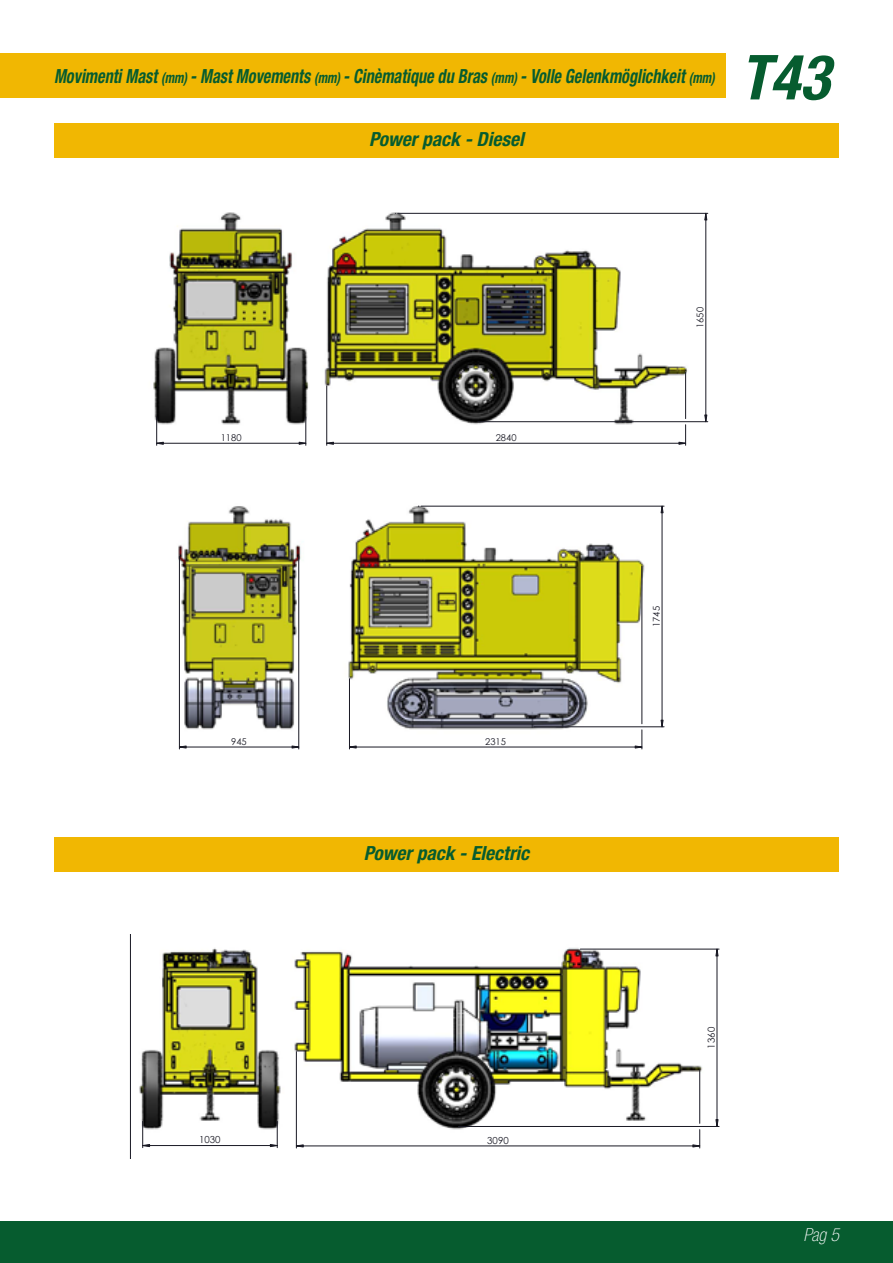
<style>
.page{position:relative;width:893px;height:1263px;background:#fff}
.page>*{position:absolute;margin:0;border:0;box-sizing:border-box;transform-origin:0 0}
.t1{font:italic 700 condensed 62.1px "Helvetica Neue LT Std";color:#065c2f}
.t2{font:italic 700 condensed 19.5px "Helvetica Neue LT Std";color:#065c2f;scale:.83 1}
.t3{font:italic 700 condensed 19.5px "Helvetica Neue LT Std";color:#065c2f}
.t4{font:italic 100 condensed 18px "Helvetica Neue LT Std";color:#fff}
.t5{font:9.75px "Century Gothic";color:#191924}
.t6{font:9.45px "Century Gothic";color:#191924}
.s1{font-size:15px}
</style>
<div class="page">
<div style="left:0;top:1221px;width:893px;height:42px;background:#065c2f"></div>
<div style="left:0;top:54px;width:725px;height:44px;background:#f1b702"></div>
<div style="left:54px;top:123px;width:785px;height:34px;background:#f1b702"></div>
<svg style="left:130px;top:935px;width:590px;height:223px"></svg>
<hr style="left:296px;top:1052px;width:1px;height:96px;background:#191924">
<hr style="left:296px;top:1146px;width:404px;height:1px;background:#191924">
<hr style="left:699px;top:1070px;width:1px;height:53px;background:#191924">
<hr style="left:580px;top:949px;width:139px;height:1px;background:#191924">
<hr style="left:458px;top:1126px;width:261px;height:1px;background:#191924">
<hr style="left:717px;top:949px;width:1px;height:177px;background:#191924">
<svg style="left:692px;top:1129px;width:8px;height:19px"></svg>
<svg style="left:296px;top:1144px;width:8px;height:3px"></svg>
<svg style="left:715px;top:948px;width:4px;height:8px"></svg>
<svg style="left:715px;top:1119px;width:4px;height:7px"></svg>
<hr style="left:143px;top:1145px;width:134px;height:1px;background:#191924">
<svg style="left:142px;top:1121px;width:8px;height:27px"></svg>
<svg style="left:270px;top:1121px;width:8px;height:27px"></svg>
<div style="left:54px;top:838px;width:785px;height:34px;background:#f1b702"></div>
<svg style="left:153px;top:212px;width:556px;height:234px"></svg>
<hr style="left:398px;top:213px;width:310px;height:1px;background:#191924">
<hr style="left:478px;top:421px;width:230px;height:1px;background:#191924">
<hr style="left:706px;top:213px;width:1px;height:209px;background:#191924">
<hr style="left:685px;top:372px;width:1px;height:47px;background:#191924">
<hr style="left:326px;top:386px;width:1px;height:59px;background:#191924">
<hr style="left:327px;top:443px;width:359px;height:1px;background:#191924">
<svg style="left:704px;top:213px;width:3px;height:7px"></svg>
<svg style="left:704px;top:414px;width:3px;height:8px"></svg>
<svg style="left:678px;top:425px;width:8px;height:20px"></svg>
<svg style="left:326px;top:442px;width:8px;height:3px"></svg>
<hr style="left:157px;top:443px;width:149px;height:1px;background:#191924">
<svg style="left:156px;top:417px;width:8px;height:28px"></svg>
<svg style="left:299px;top:417px;width:8px;height:28px"></svg>
<svg style="left:178px;top:505px;width:487px;height:245px"></svg>
<hr style="left:421px;top:506px;width:243px;height:1px;background:#191924">
<hr style="left:534px;top:726px;width:130px;height:1px;background:#191924">
<hr style="left:662px;top:506px;width:1px;height:221px;background:#191924">
<svg style="left:660px;top:506px;width:4px;height:7px"></svg>
<svg style="left:660px;top:720px;width:4px;height:7px"></svg>
<hr style="left:179px;top:556px;width:1px;height:193px;background:#191924">
<hr style="left:298px;top:556px;width:1px;height:193px;background:#191924">
<hr style="left:179px;top:747px;width:120px;height:1px;background:#191924">
<svg style="left:179px;top:745px;width:8px;height:4px"></svg>
<svg style="left:292px;top:745px;width:7px;height:4px"></svg>
<hr style="left:349px;top:679px;width:1px;height:70px;background:#191924">
<hr style="left:642px;top:566px;width:1px;height:158px;background:#191924">
<hr style="left:349px;top:747px;width:293px;height:1px;background:#191924">
<svg style="left:350px;top:745px;width:7px;height:4px"></svg>
<svg style="left:635px;top:730px;width:8px;height:19px"></svg>
<p class="t2" style="left:54px;top:64px;width:798px">Movimenti Mast <span class="s1">(mm)</span> - Mast Movements <span class="s1">(mm)</span> - Cinèmatique du Bras <span class="s1">(mm)</span> - Volle Gelenkmöglichkeit <span class="s1">(mm)</span></p>
<p class="t3" style="left:369px;top:127px;width:156px">Power pack - Diesel</p>
<h1 class="t1" style="left:740px;top:40px;width:91px">T43</h1>
<p class="t6" style="left:221px;top:432px;width:22px">1180</p>
<p class="t6" style="left:496px;top:432px;width:22px">2840</p>
<p class="t6" style="left:694px;top:328px;width:22px;rotate:-90deg">1650</p>
<p class="t6" style="left:231px;top:735px;width:17px">945</p>
<p class="t6" style="left:485px;top:735px;width:22px">2315</p>
<p class="t3" style="left:364px;top:841px;width:167px">Power pack - Electric</p>
<p class="t5" style="left:199px;top:1133px;width:23px">1030</p>
<p class="t5" style="left:487px;top:1134px;width:23px">3090</p>
<p class="t6" style="left:650px;top:627px;width:22px;rotate:-90deg">1745</p>
<p class="t5" style="left:705px;top:1048px;width:23px;rotate:-90deg">1360</p>
<p class="t4" style="left:803px;top:1225px;width:37px">Pag 5</p>
</div>
